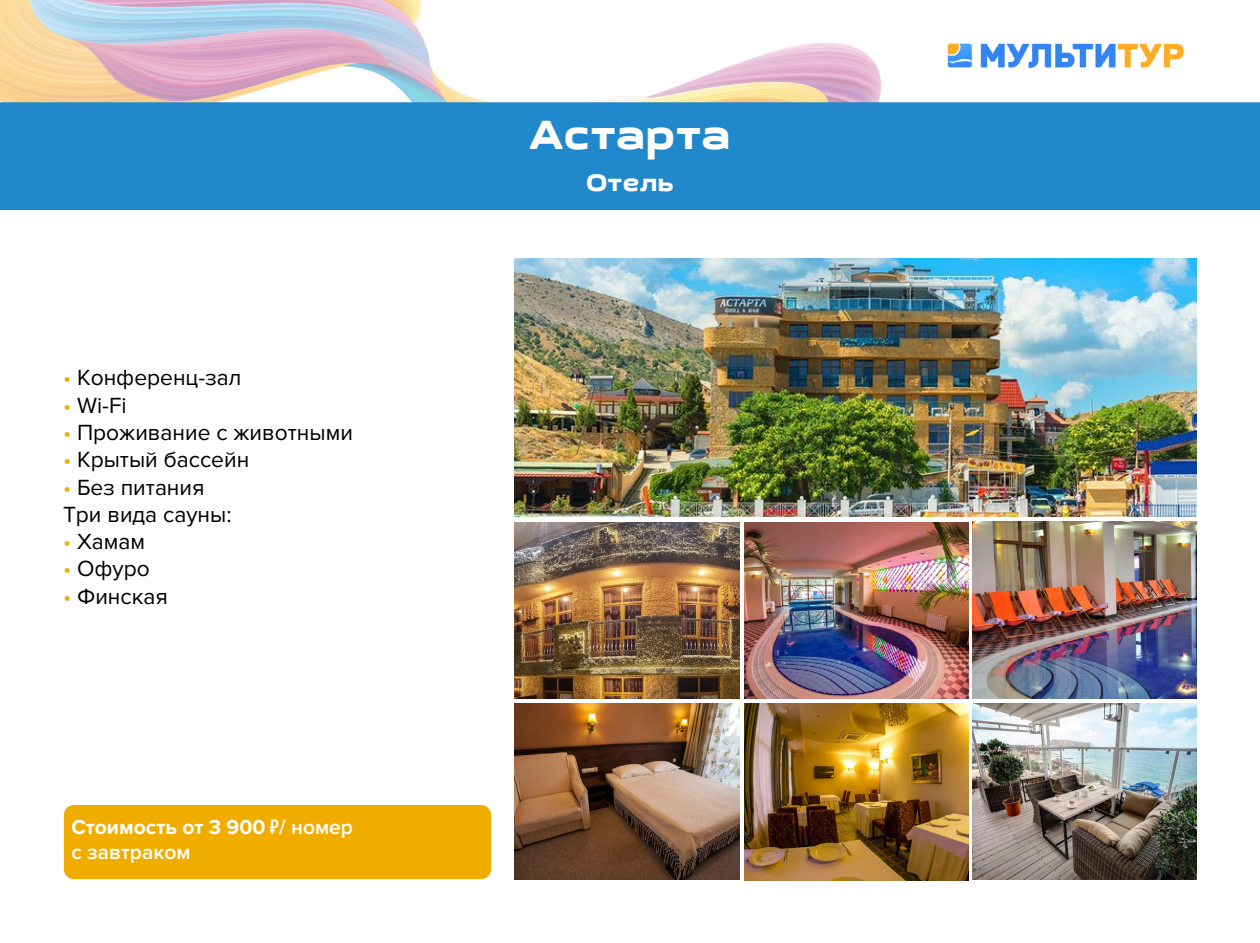
<style>
.page{position:relative;width:1260px;height:943px;background:#fff}
.page>*{position:absolute;margin:0;border:0;box-sizing:border-box;transform-origin:0 0}
.t1{font:42px "Get Vo IP Grotesque";letter-spacing:-.005em;color:#fff}
.t2{font:24.5px "Get Vo IP Grotesque";color:#fff}
.t3{font:22.75px/27.3px "Proxima Nova";color:#000}
.t4{font:600 21px/25.2px "Proxima Nova";color:#fff}
.s1{color:#f0ae06}
.s2{font-weight:700}
.s3{font-family:"PT Rouble Sans";font-weight:400}
</style>
<div class="page">
<img style="left:0;top:0;width:1260px;height:881px">
<img style="left:515px;top:258px;width:682px;height:258px">
<img style="left:515px;top:522px;width:224px;height:176px">
<img style="left:515px;top:703px;width:224px;height:177px">
<img style="left:744px;top:522px;width:225px;height:176px">
<img style="left:973px;top:522px;width:224px;height:176px">
<img style="left:744px;top:703px;width:225px;height:177px">
<img style="left:973px;top:703px;width:224px;height:177px">
<div style="left:64px;top:805px;width:427px;height:74px;background:#f0ad00;border-radius:10px"></div>
<p class="t3" style="left:63px;top:364px;width:180px"><span class="s1">•</span> Конференц-зал</p>
<p class="t3" style="left:63px;top:391px;width:65px"><span class="s1">•</span> Wi-Fi</p>
<p class="t3" style="left:63px;top:419px;width:291px"><span class="s1">•</span> Проживание с животными</p>
<p class="t3" style="left:63px;top:446px;width:188px"><span class="s1">•</span> Крытый бассейн</p>
<p class="t3" style="left:63px;top:473px;width:170px"><span class="s1">•</span> Без питания<br>Три вида сауны:</p>
<p class="t3" style="left:63px;top:528px;width:84px"><span class="s1">•</span> Хамам</p>
<p class="t3" style="left:63px;top:555px;width:88px"><span class="s1">•</span> Офуро</p>
<p class="t3" style="left:63px;top:583px;width:106px"><span class="s1">•</span> Финская</p>
<p class="t4" style="left:71px;top:814px;width:283px"><span class="s2">Стоимость от 3 900</span> <span class="s3">т</span>/ номер с завтраком</p>
<h1 class="t1" style="left:529px;top:109px;width:203px">Астарта</h1>
<p class="t2" style="left:586px;top:168px;width:90px">Отель</p>
</div>
